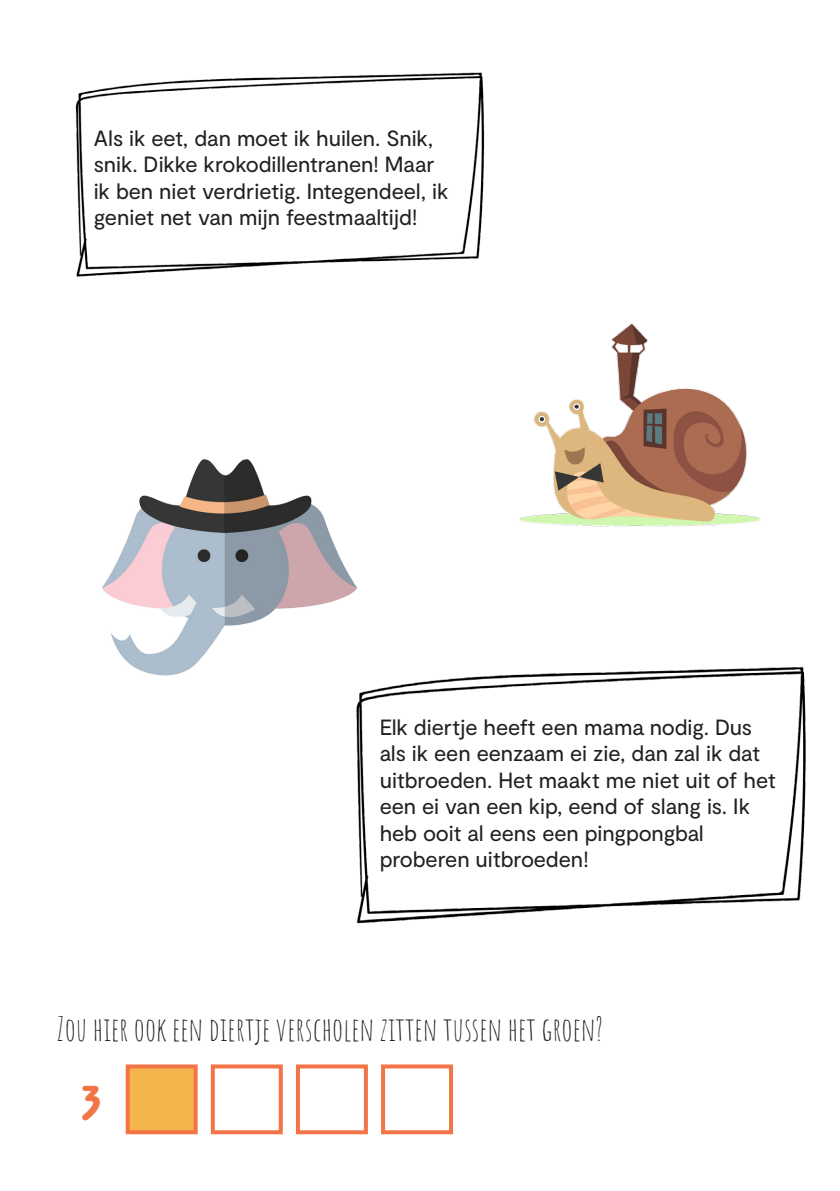
<style>
.page{position:relative;width:840px;height:1191px;background:#fff}
.page>*{position:absolute;margin:0;border:0;box-sizing:border-box;transform-origin:0 0}
.t1{font:700 48px "Pinot Grigio Modern";color:#f37547}
.t2{font:32px "Amatic SC";color:#231f20}
.t3{font:22px/26.4px "Moderat";letter-spacing:-.005em;color:#231f20}
</style>
<div class="page">
<img style="left:356px;top:667px;width:450px;height:257px">
<img style="left:75px;top:72px;width:410px;height:205px">
<img style="left:102px;top:459px;width:264px;height:246px">
<img style="left:519px;top:323px;width:242px;height:204px">
<div style="left:211px;top:1064px;width:71px;height:70px;border:4px solid #f37547"></div>
<div style="left:126px;top:1064px;width:71px;height:70px;background:#f4b54c;border:4px solid #f37547"></div>
<div style="left:296px;top:1064px;width:72px;height:70px;border:4px solid #f37547"></div>
<div style="left:381px;top:1064px;width:72px;height:70px;border:4px solid #f37547"></div>
<p class="t3" style="left:94px;top:125px;width:356px">Als ik eet, dan moet ik huilen. Snik, snik. Dikke krokodillentranen! Maar ik ben niet verdrietig. Integendeel, ik geniet net van mijn feestmaaltijd!</p>
<p class="t3" style="left:379px;top:714px;width:397px">Elk diertje heeft een mama nodig. Dus als ik een eenzaam ei zie, dan zal ik dat uitbroeden. Het maakt me niet uit of het een ei van een kip, eend of slang is. Ik heb ooit al eens een pingpongbal proberen uitbroeden!</p>
<p class="t2" style="left:57px;top:1005px;width:548px">Zou hier ook een diertje verscholen zitten tussen het groen?</p>
<p class="t1" style="left:81px;top:1077px;width:21px">3</p>
</div>
